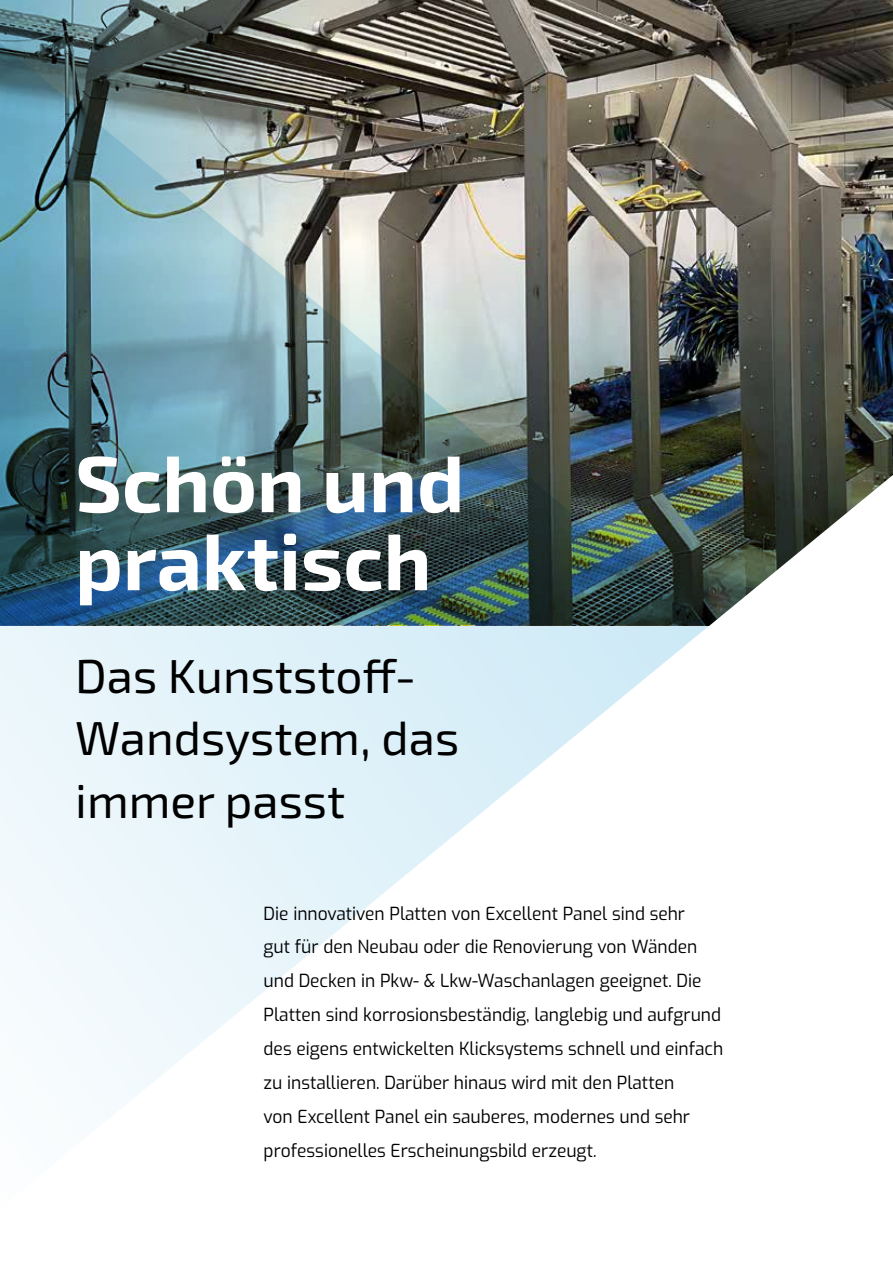
<style>
.page{position:relative;width:893px;height:1263px;background:#fff}
.page>*{position:absolute;margin:0;border:0;box-sizing:border-box;transform-origin:0 0}
.t1{font:700 79.5px/78px "Exo 2";color:#fff}
.t2{font:47.7px/62.4px "Exo 2";color:#000}
.t3{font:18px/33.9px "Exo";color:#000;scale:.96 1}
</style>
<div class="page">
<img style="left:566px;top:0;width:327px;height:247px">
<img style="left:709px;top:247px;width:184px;height:228px">
<svg style="left:0;top:0;width:566px;height:33px;background:#747c79"></svg>
<svg style="left:709px;top:475px;width:184px;height:151px"></svg>
<img style="left:0;top:33px;width:709px;height:1077px">
<h1 class="t1" style="left:75px;top:442px;width:391px">Schön und praktisch</h1>
<h2 class="t2" style="left:75px;top:643px;width:385px">Das Kunststoff-<br>Wandsystem, das immer passt</h2>
<p class="t3" style="left:264px;top:895px;width:480px">Die innovativen Platten von Excellent Panel sind sehr<br>gut für den Neubau oder die Renovierung von Wänden und Decken in Pkw- &amp; Lkw-Waschanlagen geeignet. Die Platten sind korrosionsbeständig, langlebig und aufgrund des eigens entwickelten Klicksystems schnell und einfach zu installieren. Darüber hinaus wird mit den Platten<br>von Excellent Panel ein sauberes, modernes und sehr professionelles Erscheinungsbild erzeugt.</p>
</div>
